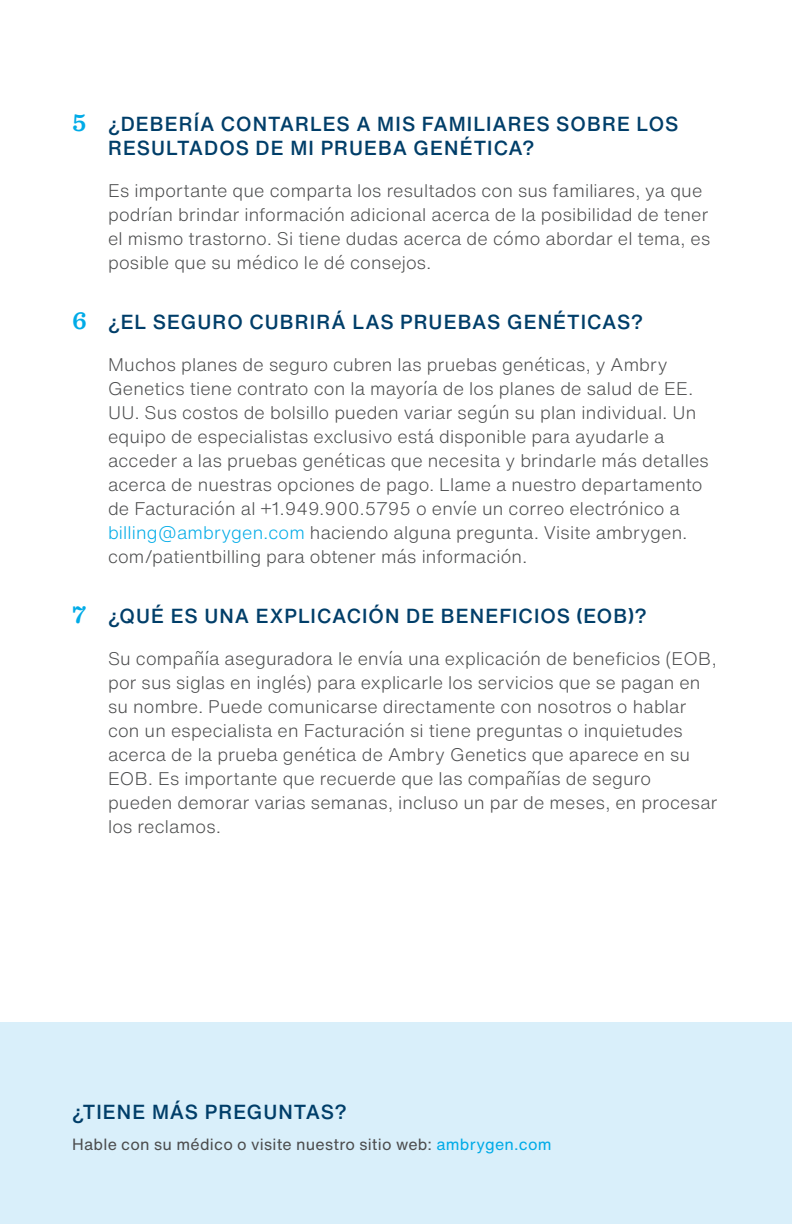
<style>
.page{position:relative;width:792px;height:1224px;background:#fff}
.page>*{position:absolute;margin:0;border:0;box-sizing:border-box;transform-origin:0 0}
.whitney_sub_head{font:500 20px/24px "Helvetica Now Text";letter-spacing:.05em;color:#003e69}
.Section_text{font:300 18px/24px "Helvetica Now Text";letter-spacing:.01em;color:#4b4c4d}
.Text{font:16px "Helvetica Now Text";letter-spacing:.015em;color:#4b4c4d}
.s1{font-family:"Sentinel";font-weight:600;font-size:26px;color:#00abe7}
.s2{color:#00abe7}
</style>
<div class="page">
<div style="left:0;top:1023px;width:792px;height:201px;background:#d9effa"></div>
<p class="whitney_sub_head" style="left:108px;top:111px;width:572px;text-indent:-36px"><span class="s1">5</span> ¿DEBERÍA CONTARLES A MIS FAMILIARES SOBRE LOS<br>RESULTADOS DE MI PRUEBA GENÉTICA?</p>
<p class="Section_text" style="left:108px;top:178px;width:604px">Es importante que comparta los resultados con sus familiares, ya que podrían brindar información adicional acerca de la posibilidad de tener el mismo trastorno. Si tiene dudas acerca de cómo abordar el tema, es posible que su médico le dé consejos.</p>
<p class="whitney_sub_head" style="left:72px;top:309px;width:573px"><span class="s1">6</span> ¿EL SEGURO CUBRIRÁ LAS PRUEBAS GENÉTICAS?</p>
<p class="Section_text" style="left:108px;top:352px;width:602px">Muchos planes de seguro cubren las pruebas genéticas, y Ambry Genetics tiene contrato con la mayoría de los planes de salud de EE.<br>UU. Sus costos de bolsillo pueden variar según su plan individual. Un equipo de especialistas exclusivo está disponible para ayudarle a acceder a las pruebas genéticas que necesita y brindarle más detalles acerca de nuestras opciones de pago. Llame a nuestro departamento de Facturación al +1.949.900.5795 o envíe un correo electrónico a <span class="s2">billing@ambrygen.com</span> haciendo alguna pregunta. Visite ambrygen. com/patientbilling para obtener más información.</p>
<p class="whitney_sub_head" style="left:72px;top:603px;width:576px"><span class="s1">7</span> ¿QUÉ ES UNA EXPLICACIÓN DE BENEFICIOS (EOB)?</p>
<p class="Section_text" style="left:108px;top:646px;width:611px">Su compañía aseguradora le envía una explicación de beneficios (EOB, por sus siglas en inglés) para explicarle los servicios que se pagan en su nombre. Puede comunicarse directamente con nosotros o hablar con un especialista en Facturación si tiene preguntas o inquietudes acerca de la prueba genética de Ambry Genetics que aparece en su EOB. Es importante que recuerde que las compañías de seguro pueden demorar varias semanas, incluso un par de meses, en procesar los reclamos.</p>
<p class="whitney_sub_head" style="left:72px;top:1099px;width:276px">¿TIENE MÁS PREGUNTAS?</p>
<p class="Text" style="left:72px;top:1132px;width:481px">Hable con su médico o visite nuestro sitio web: <span class="s2">ambrygen.com</span></p>
</div>
